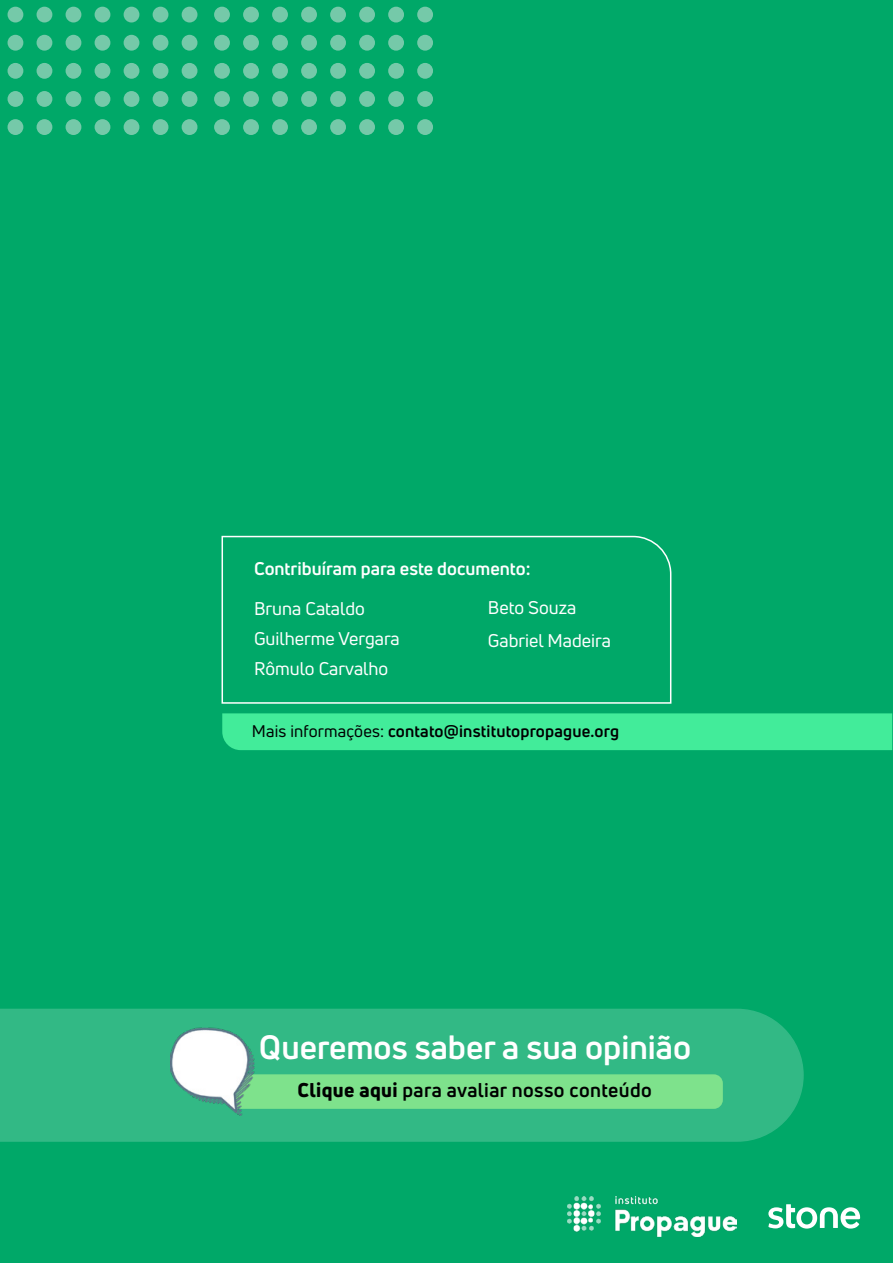
<style>
.page{position:relative;width:893px;height:1263px;background:#00a868}
.page>*{position:absolute;margin:0;border:0;box-sizing:border-box;transform-origin:0 0}
.t1{font:700 33px "Uni Neue";color:#fff}
.t2{font:700 19.5px "Uni Neue";letter-spacing:.02em;color:#000}
.t3{font:18px "Uni Neue";color:#fff}
.t4{font:700 18px "Uni Neue";color:#fff}
.t5{font:700 16.5px "Uni Neue";letter-spacing:.01em;color:#000001}
.s1{font-weight:400}
.s2{font-weight:800}
</style>
<div class="page">
<div style="left:222px;top:713px;width:670px;height:37px;background:#42ec9a"></div>
<div style="left:182px;top:119px;width:15px;height:16px;background:#75c9a9;border-radius:50%"></div>
<div style="left:182px;top:91px;width:15px;height:16px;background:#75c9a9;border-radius:50%"></div>
<div style="left:182px;top:63px;width:15px;height:16px;background:#75c9a9;border-radius:50%"></div>
<div style="left:182px;top:35px;width:15px;height:16px;background:#75c9a9;border-radius:50%"></div>
<div style="left:182px;top:7px;width:15px;height:16px;background:#75c9a9;border-radius:50%"></div>
<div style="left:153px;top:119px;width:15px;height:16px;background:#75c9a9;border-radius:50%"></div>
<div style="left:153px;top:91px;width:15px;height:16px;background:#75c9a9;border-radius:50%"></div>
<div style="left:153px;top:63px;width:15px;height:16px;background:#75c9a9;border-radius:50%"></div>
<div style="left:153px;top:35px;width:15px;height:16px;background:#75c9a9;border-radius:50%"></div>
<div style="left:153px;top:7px;width:15px;height:16px;background:#75c9a9;border-radius:50%"></div>
<div style="left:124px;top:119px;width:15px;height:16px;background:#75c9a9;border-radius:50%"></div>
<div style="left:124px;top:91px;width:15px;height:16px;background:#75c9a9;border-radius:50%"></div>
<div style="left:124px;top:63px;width:15px;height:16px;background:#75c9a9;border-radius:50%"></div>
<div style="left:124px;top:35px;width:15px;height:16px;background:#75c9a9;border-radius:50%"></div>
<div style="left:124px;top:7px;width:15px;height:16px;background:#75c9a9;border-radius:50%"></div>
<div style="left:95px;top:119px;width:15px;height:16px;background:#75c9a9;border-radius:50%"></div>
<div style="left:95px;top:91px;width:15px;height:16px;background:#75c9a9;border-radius:50%"></div>
<div style="left:95px;top:63px;width:15px;height:16px;background:#75c9a9;border-radius:50%"></div>
<div style="left:95px;top:35px;width:15px;height:16px;background:#75c9a9;border-radius:50%"></div>
<div style="left:95px;top:7px;width:15px;height:16px;background:#75c9a9;border-radius:50%"></div>
<div style="left:66px;top:119px;width:15px;height:16px;background:#75c9a9;border-radius:50%"></div>
<div style="left:66px;top:91px;width:15px;height:16px;background:#75c9a9;border-radius:50%"></div>
<div style="left:66px;top:63px;width:15px;height:16px;background:#75c9a9;border-radius:50%"></div>
<div style="left:66px;top:35px;width:15px;height:16px;background:#75c9a9;border-radius:50%"></div>
<div style="left:66px;top:7px;width:15px;height:16px;background:#75c9a9;border-radius:50%"></div>
<div style="left:37px;top:119px;width:15px;height:16px;background:#75c9a9;border-radius:50%"></div>
<div style="left:37px;top:91px;width:15px;height:16px;background:#75c9a9;border-radius:50%"></div>
<div style="left:37px;top:63px;width:15px;height:16px;background:#75c9a9;border-radius:50%"></div>
<div style="left:37px;top:35px;width:15px;height:16px;background:#75c9a9;border-radius:50%"></div>
<div style="left:37px;top:7px;width:15px;height:16px;background:#75c9a9;border-radius:50%"></div>
<div style="left:8px;top:119px;width:15px;height:16px;background:#75c9a9;border-radius:50%"></div>
<div style="left:8px;top:91px;width:15px;height:16px;background:#75c9a9;border-radius:50%"></div>
<div style="left:8px;top:63px;width:15px;height:16px;background:#75c9a9;border-radius:50%"></div>
<div style="left:8px;top:35px;width:15px;height:16px;background:#75c9a9;border-radius:50%"></div>
<div style="left:8px;top:7px;width:15px;height:16px;background:#75c9a9;border-radius:50%"></div>
<svg style="left:417px;top:119px;width:16px;height:16px"></svg>
<svg style="left:417px;top:91px;width:16px;height:16px"></svg>
<svg style="left:417px;top:63px;width:16px;height:16px"></svg>
<svg style="left:417px;top:35px;width:16px;height:16px"></svg>
<svg style="left:417px;top:7px;width:16px;height:16px"></svg>
<svg style="left:388px;top:119px;width:16px;height:16px"></svg>
<svg style="left:388px;top:91px;width:16px;height:16px"></svg>
<svg style="left:388px;top:63px;width:16px;height:16px"></svg>
<svg style="left:388px;top:35px;width:16px;height:16px"></svg>
<svg style="left:388px;top:7px;width:16px;height:16px"></svg>
<svg style="left:359px;top:119px;width:16px;height:16px"></svg>
<svg style="left:359px;top:91px;width:16px;height:16px"></svg>
<svg style="left:359px;top:63px;width:16px;height:16px"></svg>
<svg style="left:359px;top:35px;width:16px;height:16px"></svg>
<svg style="left:359px;top:7px;width:16px;height:16px"></svg>
<svg style="left:330px;top:119px;width:16px;height:16px"></svg>
<svg style="left:330px;top:91px;width:16px;height:16px"></svg>
<svg style="left:330px;top:63px;width:16px;height:16px"></svg>
<svg style="left:330px;top:35px;width:16px;height:16px"></svg>
<svg style="left:330px;top:7px;width:16px;height:16px"></svg>
<svg style="left:301px;top:119px;width:16px;height:16px"></svg>
<svg style="left:301px;top:91px;width:16px;height:16px"></svg>
<svg style="left:301px;top:63px;width:16px;height:16px"></svg>
<svg style="left:301px;top:35px;width:16px;height:16px"></svg>
<svg style="left:301px;top:7px;width:16px;height:16px"></svg>
<svg style="left:272px;top:119px;width:16px;height:16px"></svg>
<svg style="left:272px;top:91px;width:16px;height:16px"></svg>
<svg style="left:272px;top:63px;width:16px;height:16px"></svg>
<svg style="left:272px;top:35px;width:16px;height:16px"></svg>
<svg style="left:272px;top:7px;width:16px;height:16px"></svg>
<svg style="left:243px;top:119px;width:16px;height:16px"></svg>
<svg style="left:243px;top:91px;width:16px;height:16px"></svg>
<svg style="left:243px;top:63px;width:16px;height:16px"></svg>
<svg style="left:243px;top:35px;width:16px;height:16px"></svg>
<svg style="left:243px;top:7px;width:16px;height:16px"></svg>
<svg style="left:214px;top:119px;width:16px;height:16px"></svg>
<svg style="left:214px;top:91px;width:16px;height:16px"></svg>
<svg style="left:214px;top:63px;width:16px;height:16px"></svg>
<svg style="left:214px;top:35px;width:16px;height:16px"></svg>
<svg style="left:214px;top:7px;width:16px;height:16px"></svg>
<svg style="left:768px;top:1204px;width:92px;height:24px"></svg>
<img style="left:568px;top:1196px;width:169px;height:40px">
<div style="left:0;top:1009px;width:804px;height:133px;background:#32b985"></div>
<div style="left:228px;top:1074px;width:495px;height:35px;background:#7ee28c;border-radius:9px"></div>
<img style="left:170px;top:1027px;width:84px;height:89px">
<svg style="left:221px;top:535px;width:451px;height:169px"></svg>
<p class="t4" style="left:254px;top:557px;width:278px">Contribuíram para este documento:</p>
<p class="t3" style="left:254px;top:598px;width:112px">Bruna Cataldo</p>
<p class="t3" style="left:254px;top:627px;width:147px">Guilherme Vergara</p>
<p class="t3" style="left:254px;top:657px;width:136px">Rômulo Carvalho</p>
<p class="t3" style="left:488px;top:596px;width:90px">Beto Souza</p>
<p class="t3" style="left:488px;top:629px;width:124px">Gabriel Madeira</p>
<p class="t5" style="left:252px;top:721px;width:369px"><span class="s1">Mais informações:</span> contato@institutopropague.org</p>
<p class="t1" style="left:259px;top:1026px;width:434px">Queremos saber a sua opinião</p>
<p class="t2" style="left:298px;top:1077px;width:356px"><span class="s2">Clique aqui</span> para avaliar nosso conteúdo</p>
</div>
